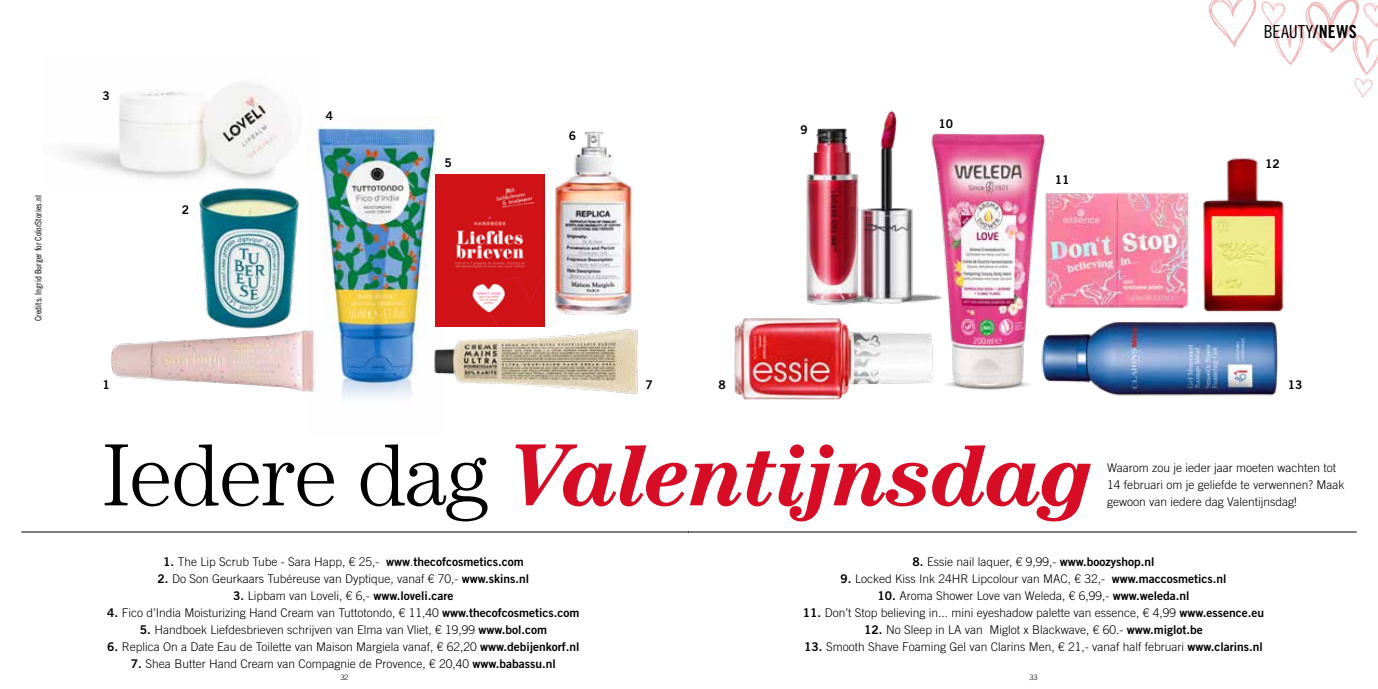
<style>
.page{position:relative;width:1378px;height:689px;background:#fff}
.page>*{position:absolute;margin:0;border:0;box-sizing:border-box;transform-origin:0 0}
.t1{font:italic 700 88.5px "Century Std";letter-spacing:-.02em;color:#d60d25}
.t2{font:18px "Trade Gothic LT Std Cn 18";letter-spacing:.01em;color:#000}
.t3{font:300 12px/17px "Trade Gothic LT Std";color:#000}
.t4{font:12px "Trade Gothic LT Std Bd 2";color:#000}
.t5{font:9px "Trade Gothic LT Std Cn 18";color:#000}
.t6{font:300 7.5px "Trade Gothic LT Std";color:#000}
.s1{font-family:"Trade Gothic LT Std Bd Cn 20"}
.s2{font-weight:300;font-style:normal;color:#000}
.s3{font-family:"Trade Gothic LT Std Bd 2";font-weight:400}
</style>
<div class="page">
<img style="left:64px;top:83px;width:244px;height:96px">
<hr style="left:21px;top:531px;width:668px;height:1px;background:#000">
<img style="left:310px;top:117px;width:133px;height:283px">
<img style="left:111px;top:311px;width:225px;height:89px">
<img style="left:415px;top:318px;width:223px;height:82px">
<img style="left:544px;top:131px;width:88px;height:184px">
<img style="left:186px;top:175px;width:125px;height:170px">
<img style="left:435px;top:174px;width:109px;height:153px">
<hr style="left:689px;top:531px;width:667px;height:1px;background:#000">
<img style="left:945px;top:134px;width:100px;height:256px">
<img style="left:1032px;top:311px;width:246px;height:85px">
<img style="left:735px;top:318px;width:198px;height:82px">
<img style="left:791px;top:110px;width:167px;height:217px">
<img style="left:1188px;top:157px;width:96px;height:161px">
<img style="left:1037px;top:179px;width:162px;height:129px">
<svg style="left:1208px;top:0;width:170px;height:98px"></svg>
<p class="t5" style="left:33px;top:321px;width:127px;rotate:-90deg">Credits: Ingrid Burger for ColorStories.nl</p>
<p class="t4" style="left:102px;top:88px;width:9px">3</p>
<p class="t4" style="left:182px;top:202px;width:9px">2</p>
<p class="t4" style="left:326px;top:108px;width:9px">4</p>
<p class="t4" style="left:444px;top:155px;width:9px">5</p>
<p class="t4" style="left:569px;top:129px;width:9px">6</p>
<p class="t4" style="left:800px;top:122px;width:9px">9</p>
<p class="t4" style="left:938px;top:116px;width:16px">10</p>
<p class="t4" style="left:1055px;top:172px;width:16px">11</p>
<h2 class="t2" style="left:1263px;top:21px;width:94px">BEAUTY<span class="s1">/NEWS</span></h2>
<p class="t4" style="left:1265px;top:156px;width:16px">12</p>
<p class="t4" style="left:102px;top:377px;width:9px">1</p>
<p class="t4" style="left:645px;top:377px;width:9px">7</p>
<p class="t4" style="left:718px;top:377px;width:9px">8</p>
<p class="t4" style="left:1288px;top:377px;width:16px">13</p>
<h1 class="t1" style="left:102px;top:424px;width:995px"><span class="s2">Iedere dag</span> Valentijnsdag</h1>
<p class="t3" style="left:1107px;top:459px;width:239px">Waarom zou je ieder jaar moeten wachten tot<br>14 februari om je geliefde te verwennen? Maak</p>
<p class="t3" style="left:1107px;top:493px;width:191px">gewoon van iedere dag Valentijnsdag!</p>
<p class="t3" style="left:163px;top:553px;width:362px"><span class="s3">1.</span> The Lip Scrub Tube - Sara Happ, € 25,- <span class="s3">www</span>.<span class="s3">thecofcosmetics.com</span></p>
<p class="t3" style="left:158px;top:570px;width:373px"><span class="s3">2.</span> Do Son Geurkaars Tubéreuse van Dyptique, vanaf € 70,- <span class="s3">www.skins.nl</span></p>
<p class="t3" style="left:233px;top:587px;width:222px"><span class="s3">3.</span> Lipbam van Loveli, € 6,- <span class="s3">www.loveli.care</span></p>
<p class="t3" style="left:107px;top:604px;width:474px"><span class="s3">4.</span> Fico d’India Moisturizing Hand Cream van Tuttotondo, € 11,40 <span class="s3">www.thecofcosmetics.com</span></p>
<p class="t3" style="left:140px;top:621px;width:409px"><span class="s3">5.</span> Handboek Liefdesbrieven schrijven van Elma van Vliet, € 19,99 <span class="s3">www.bol.com</span></p>
<p class="t3" style="left:107px;top:638px;width:474px"><span class="s3">6.</span> Replica On a Date Eau de Toilette van Maison Margiela vanaf, € 62,20 <span class="s3">www.debijenkorf.nl</span></p>
<p class="t3" style="left:131px;top:655px;width:426px"><span class="s3">7.</span> Shea Butter Hand Cream van Compagnie de Provence, € 20,40 <span class="s3">www.babassu.nl</span></p>
<p class="t3" style="left:912px;top:553px;width:243px"><span class="s3">8.</span> Essie nail laquer, € 9,99,- <span class="s3">www.boozyshop.nl</span></p>
<p class="t3" style="left:840px;top:570px;width:388px"><span class="s3">9.</span> Locked Kiss Ink 24HR Lipcolour van MAC, € 32,- <span class="s3">www.maccosmetics.nl</span></p>
<p class="t3" style="left:877px;top:587px;width:313px"><span class="s3">10.</span> Aroma Shower Love van Weleda, € 6,99,- <span class="s3">www.weleda.nl</span></p>
<p class="t3" style="left:803px;top:604px;width:463px"><span class="s3">11.</span> Don’t Stop believing in... mini eyeshadow palette van essence, € 4,99 <span class="s3">www.essence.eu</span></p>
<p class="t3" style="left:864px;top:621px;width:340px"><span class="s3">12.</span> No Sleep in LA van Miglot x Blackwave, € 60.- <span class="s3">www.miglot.be</span></p>
<p class="t3" style="left:804px;top:638px;width:460px"><span class="s3">13.</span> Smooth Shave Foaming Gel van Clarins Men, € 21,- vanaf half februari <span class="s3">www.clarins.nl</span></p>
<p class="t6" style="left:340px;top:672px;width:10px">32</p>
<p class="t6" style="left:1029px;top:672px;width:10px">33</p>
</div>
